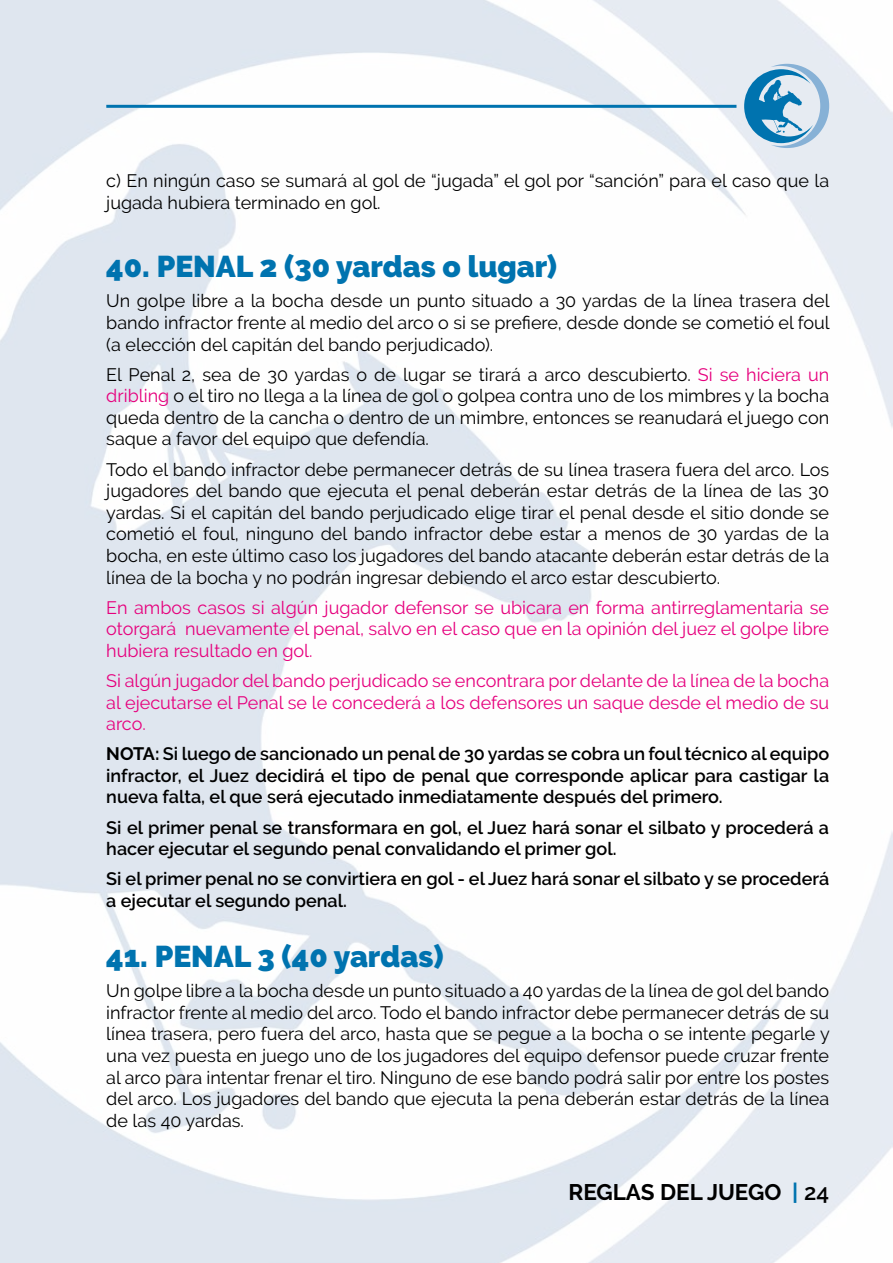
<style>
.page{position:relative;width:893px;height:1263px;background:#fff}
.page>*{position:absolute;margin:0;border:0;box-sizing:border-box;transform-origin:0 0}
.t1{font:900 30px "Raleway";color:#0073af}
.t2{font:700 22.5px "Raleway";color:#000}
.t3{font:18px/21.6px "Raleway";color:#000;text-align:justify}
.t4{font:600 18px/21.6px "Raleway";color:#000}
.t5{font:18px/21.6px "Raleway";color:#e6007d;text-align:justify}
.s1{color:#e6007d}
.s2{font-weight:700}
.s3{color:#0073af}
.s4{font-weight:600}
</style>
<div class="page">
<img style="left:0;top:0;width:893px;height:1263px">
<svg style="left:744px;top:64px;width:85px;height:84px;background:#8fbdd8"></svg>
<hr style="left:106px;top:105px;width:630px;height:3px;background:#0073af">
<p class="t3" style="left:106px;top:170px;width:724px">c) En ningún caso se sumará al gol de “jugada” el gol por “sanción” para el caso que la jugada hubiera terminado en gol.</p>
<h1 class="t1" style="left:106px;top:249px;width:452px">40. PENAL 2 (30 yardas o lugar)</h1>
<p class="t3" style="left:106px;top:290px;width:725px">Un golpe libre a la bocha desde un punto situado a 30 yardas de la línea trasera del bando infractor frente al medio del arco o si se prefiere, desde donde se cometió el foul (a elección del capitán del bando perjudicado).</p>
<p class="t3" style="left:106px;top:363px;width:724px">El Penal 2, sea de 30 yardas o de lugar se tirará a arco descubierto. <span class="s1">Si se hiciera un dribling</span> o el tiro no llega a la línea de gol o golpea contra uno de los mimbres y la bocha queda dentro de la cancha o dentro de un mimbre, entonces se reanudará el juego con saque a favor del equipo que defendía.</p>
<p class="t3" style="left:106px;top:458px;width:724px">Todo el bando infractor debe permanecer detrás de su línea trasera fuera del arco. Los jugadores del bando que ejecuta el penal deberán estar detrás de la línea de las 30 yardas. Si el capitán del bando perjudicado elige tirar el penal desde el sitio donde se cometió el foul, ninguno del bando infractor debe estar a menos de 30 yardas de la bocha, en este último caso los jugadores del bando atacante deberán estar detrás de la línea de la bocha y no podrán ingresar debiendo el arco estar descubierto.</p>
<p class="t5" style="left:106px;top:596px;width:724px">En ambos casos si algún jugador defensor se ubicara en forma antirreglamentaria se otorgará nuevamente el penal, salvo en el caso que en la opinión del juez el golpe libre hubiera resultado en gol.</p>
<p class="t5" style="left:106px;top:670px;width:724px">Si algún jugador del bando perjudicado se encontrara por delante de la línea de la bocha al ejecutarse el Penal se le concederá a los defensores un saque desde el medio de su arco.</p>
<p class="t4" style="left:106px;top:743px;width:724px;text-align:justify"><span class="s2">NOTA:</span> Si luego de sancionado un penal de 30 yardas se cobra un foul técnico al equipo infractor, el Juez decidirá el tipo de penal que corresponde aplicar para castigar la nueva falta, el que será ejecutado inmediatamente después del primero.</p>
<p class="t4" style="left:106px;top:816px;width:724px">Si el primer penal se transformara en gol, el Juez hará sonar el silbato y procederá a hacer ejecutar el segundo penal convalidando el primer gol.</p>
<p class="t4" style="left:106px;top:868px;width:724px">Si el primer penal no se convirtiera en gol - el Juez hará sonar el silbato y se procederá a ejecutar el segundo penal.</p>
<h1 class="t1" style="left:106px;top:939px;width:339px">41. PENAL 3 (40 yardas)</h1>
<p class="t3" style="left:106px;top:980px;width:725px">Un golpe libre a la bocha desde un punto situado a 40 yardas de la línea de gol del bando infractor frente al medio del arco. Todo el bando infractor debe permanecer detrás de su línea trasera, pero fuera del arco, hasta que se pegue a la bocha o se intente pegarle y una vez puesta en juego uno de los jugadores del equipo defensor puede cruzar frente al arco para intentar frenar el tiro. Ninguno de ese bando podrá salir por entre los postes del arco. Los jugadores del bando que ejecuta la pena deberán estar detrás de la línea de las 40 yardas.</p>
<p class="t2" style="left:568px;top:1179px;width:262px">REGLAS DEL JUEGO <span class="s3">|</span> <span class="s4">24</span></p>
</div>
